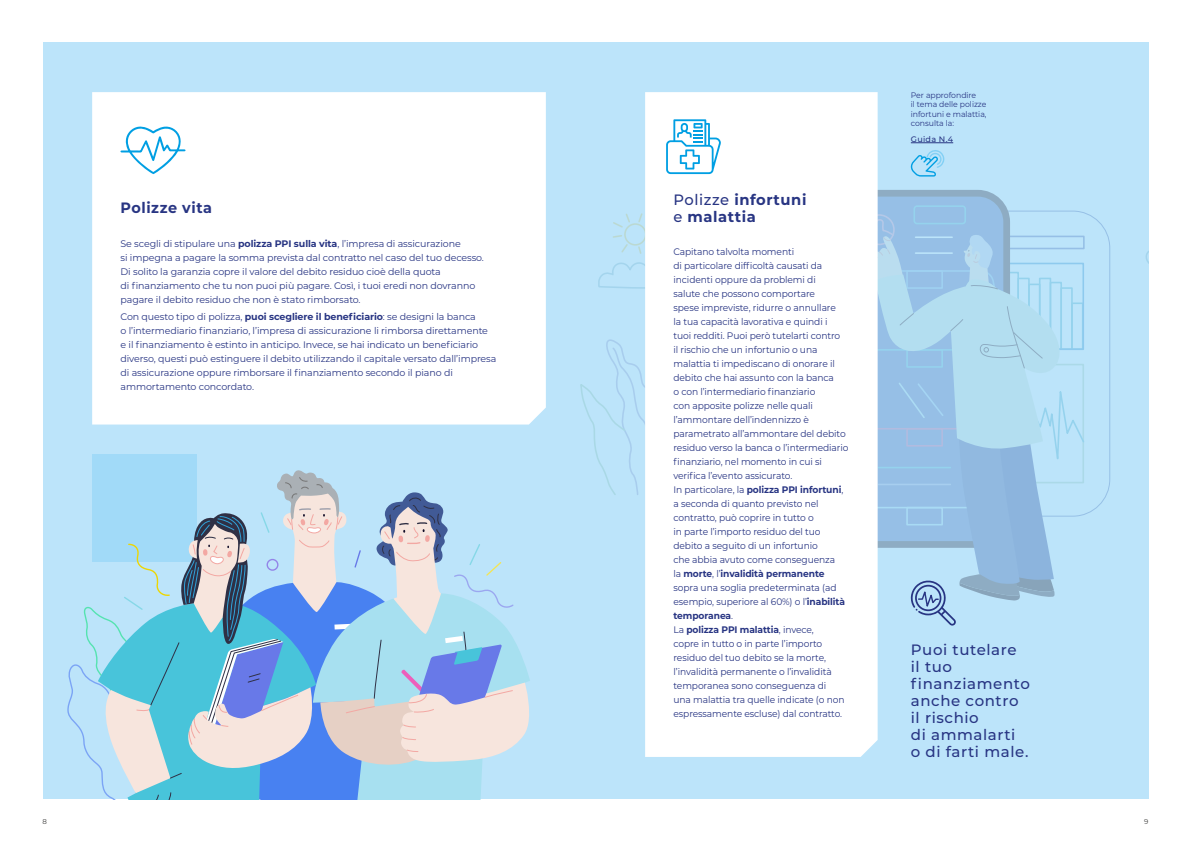
<style>
.page{position:relative;width:1191px;height:842px;background:#fff}
.page>*{position:absolute;margin:0;border:0;box-sizing:border-box;transform-origin:0 0}
.t1{font:500 15px/17px "Montserrat";letter-spacing:.04em;color:#283583}
.t2{font:700 15px/17px "Montserrat";letter-spacing:.04em;color:#283583}
.t3{font:700 15px "Montserrat";letter-spacing:.04em;color:#283583;scale:.96 1}
.t4{font:9.5px/14px "Montserrat";letter-spacing:-.01em;color:#283583;scale:.96 1}
.t5{font:9.5px/14px "Montserrat";letter-spacing:-.01em;color:#283583}
.t6{font:8px/9.2px "Montserrat";letter-spacing:-.005em;color:#283583}
.t7{font:500 8px "Montserrat";letter-spacing:.04em;color:#283583}
.t8{font:7px "Montserrat";color:#3c3c3b}
.s1{font-weight:700}
.s2{font-weight:500}
</style>
<div class="page">
<div style="left:43px;top:43px;width:1105px;height:756px;background:#bce4fa"></div>
<svg style="left:580px;top:339px;width:65px;height:156px"></svg>
<svg style="left:841px;top:193px;width:165px;height:351px;background:#95bbdf"></svg>
<div style="left:863px;top:214px;width:31px;height:31px;border:2px solid #df98c3;border-radius:50%"></div>
<div style="left:913px;top:205px;width:53px;height:19px;border:2px solid #50bfd6;border-radius:3px"></div>
<svg style="left:1146px;top:251px;width:2px;height:12px"></svg>
<svg style="left:598px;top:213px;width:47px;height:76px"></svg>
<div style="left:92px;top:454px;width:105px;height:107px;background:#a1daf8"></div>
<svg style="left:67px;top:470px;width:463px;height:329px"></svg>
<div style="left:92px;top:92px;width:454px;height:332px;background:#fff"></div>
<svg style="left:120px;top:125px;width:65px;height:49px;background:#d4eefa"></svg>
<div style="left:645px;top:92px;width:232px;height:665px;background:#fff"></div>
<svg style="left:666px;top:119px;width:55px;height:55px;background:#b7e4f7"></svg>
<svg style="left:911px;top:150px;width:33px;height:27px"></svg>
<hr style="left:911px;top:143px;width:42px;height:1px;background:#283583">
<svg style="left:839px;top:217px;width:246px;height:409px"></svg>
<h1 class="t3" style="left:120px;top:197px;width:97px">Polizze vita</h1>
<p class="t5" style="left:120px;top:236px;width:365px">Se scegli di stipulare una <span class="s1">polizza PPI sulla vita</span>, l’impresa di assicurazione<br>si impegna a pagare la somma prevista dal contratto nel caso del tuo decesso.<br>Di solito la garanzia copre il valore del debito residuo cioè della quota<br>di finanziamento che tu non puoi più pagare. Così, i tuoi eredi non dovranno pagare il debito residuo che non è stato rimborsato.</p>
<p class="t5" style="left:120px;top:309px;width:377px">Con questo tipo di polizza, <span class="s1">puoi scegliere il beneficiario</span>: se designi la banca<br>o l’intermediario finanziario, l’impresa di assicurazione li rimborsa direttamente<br>e il finanziamento è estinto in anticipo. Invece, se hai indicato un beneficiario diverso, questi può estinguere il debito utilizzando il capitale versato dall’impresa di assicurazione oppure rimborsare il finanziamento secondo il piano di ammortamento concordato.</p>
<h1 class="t2" style="left:673px;top:190px;width:134px"><span class="s2">Polizze</span> infortuni <span class="s2">e</span> malattia</h1>
<p class="t4" style="left:673px;top:245px;width:184px">Capitano talvolta momenti<br>di particolare difficoltà causati da incidenti oppure da problemi di<br>salute che possono comportare<br>spese impreviste, ridurre o annullare<br>la tua capacità lavorativa e quindi i<br>tuoi redditi. Puoi però tutelarti contro<br>il rischio che un infortunio o una malattia ti impediscano di onorare il debito che hai assunto con la banca<br>o con l’intermediario finanziario<br>con apposite polizze nelle quali l’ammontare dell’indennizzo è parametrato all’ammontare del debito residuo verso la banca o l’intermediario finanziario, nel momento in cui si verifica l’evento assicurato.<br>In particolare, la <span class="s1">polizza PPI infortuni</span>, a seconda di quanto previsto nel contratto, può coprire in tutto o<br>in parte l’importo residuo del tuo debito a seguito di un infortunio<br>che abbia avuto come conseguenza<br>la <span class="s1">morte</span>, l’<span class="s1">invalidità permanente </span>sopra una soglia predeterminata (ad esempio, superiore al 60%) o l’<span class="s1">inabilità temporanea</span>.<br>La <span class="s1">polizza PPI malattia</span>, invece,<br>copre in tutto o in parte l’importo residuo del tuo debito se la morte, l’invalidità permanente o l’invalidità temporanea sono conseguenza di<br>una malattia tra quelle indicate (o non espressamente escluse) dal contratto.</p>
<p class="t6" style="left:911px;top:90px;width:77px">Per approfondire<br>il tema delle polizze infortuni e malattia, consulta la:</p>
<p class="t7" style="left:911px;top:134px;width:44px">Guida N.4</p>
<h1 class="t1" style="left:911px;top:640px;width:121px">Puoi tutelare<br>il tuo finanziamento anche contro il rischio<br>di ammalarti<br>o di farti male.</h1>
<p class="t8" style="left:43px;top:817px;width:6px">8</p>
<p class="t8" style="left:1144px;top:817px;width:6px">9</p>
</div>
